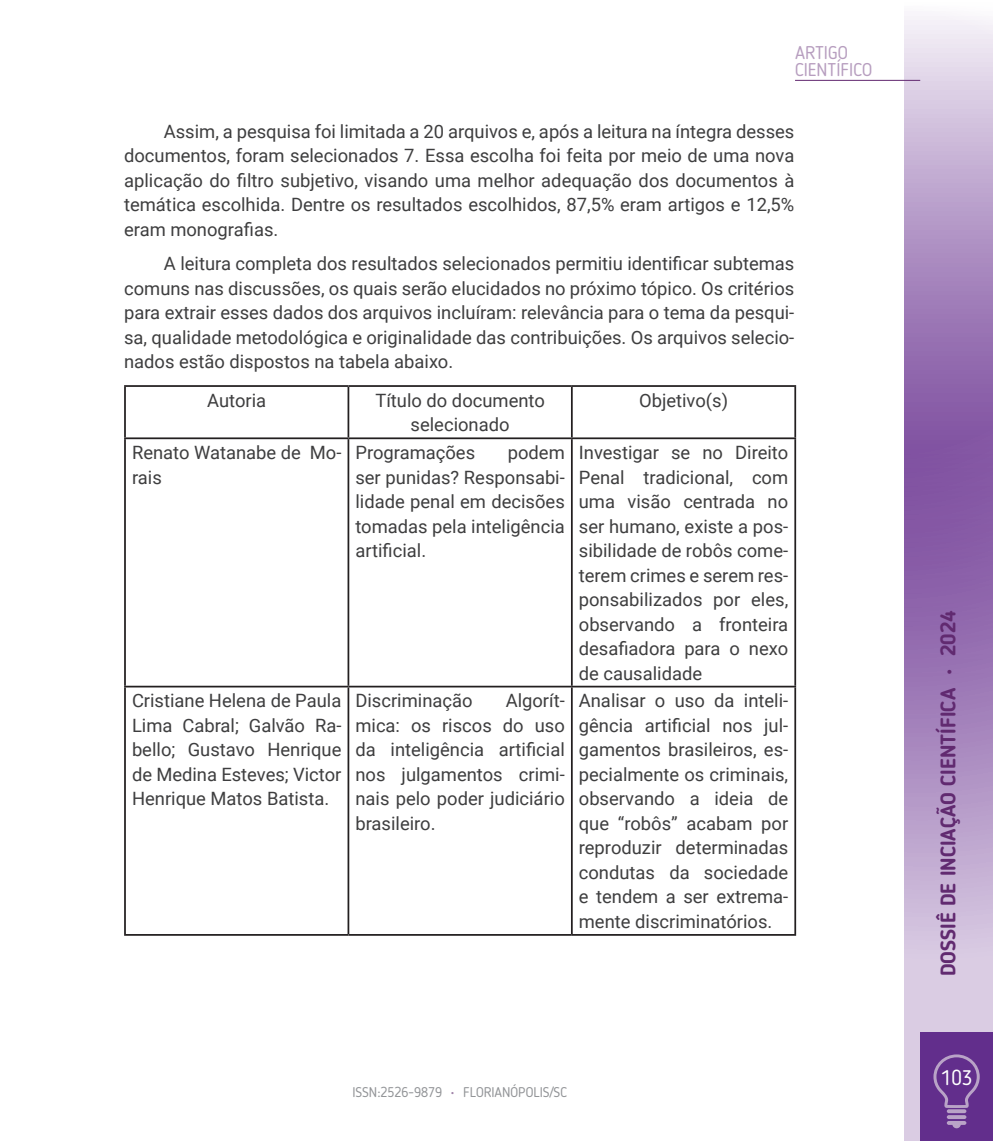
<style>
.page{position:relative;width:993px;height:1141px;background:#fff}
.page>*{position:absolute;margin:0;border:0;box-sizing:border-box;transform-origin:0 0}
.t1{font:700 21px "Blogger Sans";color:#612a70}
.t2{font:21px "Blogger Sans";color:#fff}
.t3{font:18.38px/24.5px "Roboto";color:#3e3e3f;text-align:justify}
.t4{font:18.38px/17.5px "Blogger Sans";color:#b79ebf}
.t5{font:14px "Blogger Sans";color:#939598}
.s1{color:#9f81a7}
</style>
<div class="page">
<svg style="left:903px;top:16px;width:89px;height:1125px;background:#b194c5"></svg>
<hr style="left:794px;top:80px;width:125px;height:1px;background:#61286f">
<div style="left:919px;top:1033px;width:73px;height:108px;background:#622e8c"></div>
<svg style="left:946px;top:1121px;width:20px;height:7px"></svg>
<svg style="left:946px;top:1115px;width:20px;height:4px"></svg>
<svg style="left:946px;top:1109px;width:20px;height:4px"></svg>
<svg style="left:933px;top:1054px;width:46px;height:54px"></svg>
<hr style="left:124px;top:385px;width:224px;height:2px;background:#231f20">
<hr style="left:124px;top:387px;width:2px;height:50px;background:#231f20">
<hr style="left:348px;top:385px;width:223px;height:2px;background:#231f20">
<hr style="left:347px;top:387px;width:2px;height:50px;background:#231f20">
<hr style="left:571px;top:385px;width:224px;height:2px;background:#231f20">
<hr style="left:570px;top:387px;width:2px;height:50px;background:#231f20">
<hr style="left:794px;top:387px;width:1px;height:50px;background:#231f20">
<hr style="left:124px;top:437px;width:224px;height:2px;background:#231f20">
<hr style="left:124px;top:439px;width:2px;height:247px;background:#231f20">
<hr style="left:348px;top:437px;width:223px;height:2px;background:#231f20">
<hr style="left:347px;top:439px;width:2px;height:247px;background:#231f20">
<hr style="left:571px;top:437px;width:224px;height:2px;background:#231f20">
<hr style="left:570px;top:439px;width:2px;height:247px;background:#231f20">
<hr style="left:794px;top:439px;width:1px;height:247px;background:#231f20">
<hr style="left:124px;top:686px;width:224px;height:1px;background:#231f20">
<hr style="left:124px;top:687px;width:2px;height:247px;background:#231f20">
<hr style="left:348px;top:686px;width:223px;height:1px;background:#231f20">
<hr style="left:347px;top:687px;width:2px;height:247px;background:#231f20">
<hr style="left:571px;top:686px;width:224px;height:1px;background:#231f20">
<hr style="left:570px;top:687px;width:2px;height:247px;background:#231f20">
<hr style="left:794px;top:687px;width:1px;height:247px;background:#231f20">
<hr style="left:124px;top:934px;width:224px;height:2px;background:#231f20">
<hr style="left:348px;top:934px;width:223px;height:2px;background:#231f20">
<hr style="left:571px;top:934px;width:224px;height:2px;background:#231f20">
<p class="t4" style="left:794px;top:43px;width:79px">ARTIGO<br>CIENTÍFICO</p>
<p class="t3" style="left:124px;top:118px;width:671px;text-indent:40px">Assim, a pesquisa foi limitada a 20 arquivos e, após a leitura na íntegra desses documentos, foram selecionados 7. Essa escolha foi feita por meio de uma nova aplicação do filtro subjetivo, visando uma melhor adequação dos documentos à temática escolhida. Dentre os resultados escolhidos, 87,5% eram artigos e 12,5% eram monografias.</p>
<p class="t3" style="left:124px;top:251px;width:671px;text-indent:40px">A leitura completa dos resultados selecionados permitiu identificar subtemas comuns nas discussões, os quais serão elucidados no próximo tópico. Os critérios para extrair esses dados dos arquivos incluíram: relevância para o tema da pesqui&shy;sa, qualidade metodológica e originalidade das contribuições. Os arquivos selecio&shy;nados estão dispostos na tabela abaixo.</p>
<p class="t3" style="left:207px;top:387px;width:60px">Autoria</p>
<p class="t3" style="left:375px;top:387px;width:171px;text-align:center">Título do documento selecionado</p>
<p class="t3" style="left:639px;top:387px;width:90px">Objetivo(s)</p>
<p class="t3" style="left:132px;top:440px;width:211px">Renato Watanabe de Mo&shy;rais</p>
<p class="t3" style="left:355px;top:440px;width:121px">Programações</p>
<p class="t3" style="left:355px;top:440px;width:211px;text-indent:152px">podem ser punidas? Responsabi&shy;lidade penal em decisões tomadas pela inteligência artificial.</p>
<p class="t3" style="left:578px;top:440px;width:211px">Investigar se no Direito Penal tradicional, com uma visão centrada no ser humano, existe a pos&shy;sibilidade de robôs come&shy;terem crimes e serem res&shy;ponsabilizados por eles, observando a fronteira desafiadora para o nexo de causalidade</p>
<p class="t3" style="left:132px;top:688px;width:211px">Cristiane Helena de Paula Lima Cabral; Galvão Ra&shy;bello; Gustavo Henrique de Medina Esteves; Victor Henrique Matos Batista.</p>
<p class="t3" style="left:355px;top:688px;width:119px">Discriminação</p>
<p class="t3" style="left:355px;top:688px;width:211px;text-indent:150px">Algorít&shy;mica: os riscos do uso da inteligência artificial nos julgamentos crimi&shy;nais pelo poder judiciário brasileiro.</p>
<p class="t3" style="left:578px;top:688px;width:211px">Analisar o uso da inteli&shy;gência artificial nos jul&shy;gamentos brasileiros, es&shy;pecialmente os criminais, observando a ideia de que “robôs” acabam por reproduzir determinadas condutas da sociedade e tendem a ser extrema&shy;mente discriminatórios.</p>
<p class="t5" style="left:352px;top:1084px;width:216px">ISSN:2526-9879 <span class="s1">•</span> FLORIANÓPOLIS/SC</p>
<p class="t1" style="left:934px;top:976px;width:367px;rotate:-90deg">DOSSIÊ DE INCIAÇÃO CIENTÍFICA • 2024</p>
<p class="t2" style="left:940px;top:1065px;width:33px">103</p>
</div>
